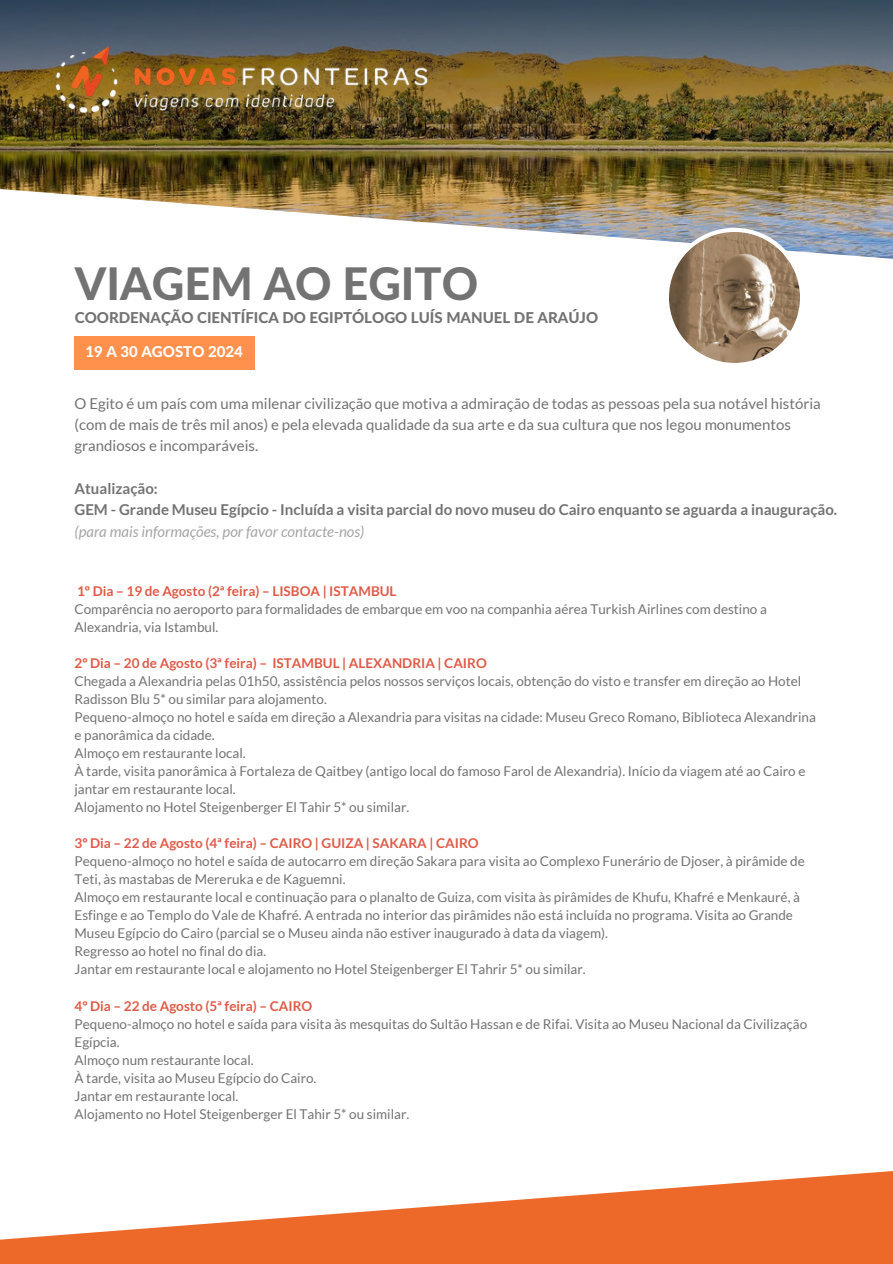
<style>
.page{position:relative;width:893px;height:1264px;background:#fff}
.page>*{position:absolute;margin:0;border:0;box-sizing:border-box;transform-origin:0 0}
.t1{font:800 45px "Lato Latin";color:#737373}
.t2{font:15px/21.3px "Lato";color:#737373}
.t3{font:700 15px/21.3px "Lato";color:#737373}
.t4{font:800 15px "Lato Latin";color:#737373}
.t5{font:800 15px "Lato Latin";color:#fff}
.t6{font:13.5px/18px "Lato";color:#737373}
.t7{font:700 13.5px "Lato";color:#e05a47}
.s1{font-weight:400;font-style:italic;color:#a6a6a6}
</style>
<div class="page">
<svg style="left:0;top:1171px;width:892px;height:92px;fill:#ed6929"></svg>
<img style="left:0;top:0;width:892px;height:94px">
<img style="left:0;top:94px;width:892px;height:165px">
<div style="left:74px;top:336px;width:181px;height:34px;background:#ff914d"></div>
<svg style="left:666px;top:229px;width:136px;height:134px"></svg>
<h3 class="t1" style="left:75px;top:263px;width:405px">VIAGEM AO EGITO</h3>
<h3 class="t4" style="left:75px;top:310px;width:525px">COORDENAÇÃO CIENTÍFICA DO EGIPTÓLOGO LUÍS MANUEL DE ARAÚJO</h3>
<h2 class="t5" style="left:85px;top:345px;width:159px">19 A 30 AGOSTO 2024</h2>
<p class="t2" style="left:74px;top:392px;width:747px">O Egito é um país com uma milenar civilização que motiva a admiração de todas as pessoas pela sua notável história (com de mais de três mil anos) e pela elevada qualidade da sua arte e da sua cultura que nos legou monumentos grandiosos e incomparáveis.</p>
<h1 class="t3" style="left:74px;top:477px;width:764px">Atualização:<br>GEM - Grande Museu Egípcio - Incluída a visita parcial do novo museu do Cairo enquanto se aguarda a inauguração. <span class="s1">(para mais informações, por favor contacte-nos)</span></h1>
<p class="t7" style="left:77px;top:583px;width:321px">1º Dia – 19 de Agosto (2ª feira) – LISBOA | ISTAMBUL</p>
<p class="t6" style="left:74px;top:600px;width:693px">Comparência no aeroporto para formalidades de embarque em voo na companhia aérea Turkish Airlines com destino a<br>Alexandria, via Istambul.</p>
<p class="t7" style="left:74px;top:655px;width:414px">2º Dia – 20 de Agosto (3ª feira) – ISTAMBUL | ALEXANDRIA | CAIRO</p>
<p class="t6" style="left:74px;top:672px;width:742px">Chegada a Alexandria pelas 01h50, assistência pelos nossos serviços locais, obtenção do visto e transfer em direção ao Hotel Radisson Blu 5* ou similar para alojamento.<br>Pequeno-almoço no hotel e saída em direção a Alexandria para visitas na cidade: Museu Greco Romano, Biblioteca Alexandrina e panorâmica da cidade.<br>Almoço em restaurante local.<br>À tarde, visita panorâmica à Fortaleza de Qaitbey (antigo local do famoso Farol de Alexandria). Início da viagem até ao Cairo e jantar em restaurante local.<br>Alojamento no Hotel Steigenberger El Tahir 5* ou similar.</p>
<p class="t7" style="left:74px;top:835px;width:405px">3º Dia – 22 de Agosto (4ª feira) – CAIRO | GUIZA | SAKARA | CAIRO</p>
<p class="t6" style="left:74px;top:852px;width:731px">Pequeno-almoço no hotel e saída de autocarro em direção Sakara para visita ao Complexo Funerário de Djoser, à pirâmide de Teti, às mastabas de Mereruka e de Kaguemni.<br>Almoço em restaurante local e continuação para o planalto de Guiza, com visita às pirâmides de Khufu, Khafré e Menkauré, à Esfinge e ao Templo do Vale de Khafré. A entrada no interior das pirâmides não está incluída no programa. Visita ao Grande Museu Egípcio do Cairo (parcial se o Museu ainda não estiver inaugurado à data da viagem).<br>Regresso ao hotel no final do dia.<br>Jantar em restaurante local e alojamento no Hotel Steigenberger El Tahrir 5* ou similar.</p>
<p class="t7" style="left:74px;top:997px;width:239px">4º Dia – 22 de Agosto (5ª feira) – CAIRO</p>
<p class="t6" style="left:74px;top:1014px;width:734px">Pequeno-almoço no hotel e saída para visita às mesquitas do Sultão Hassan e de Rifai. Visita ao Museu Nacional da Civilização Egípcia.<br>Almoço num restaurante local.<br>À tarde, visita ao Museu Egípcio do Cairo.<br>Jantar em restaurante local.<br>Alojamento no Hotel Steigenberger El Tahir 5* ou similar.</p>
</div>
